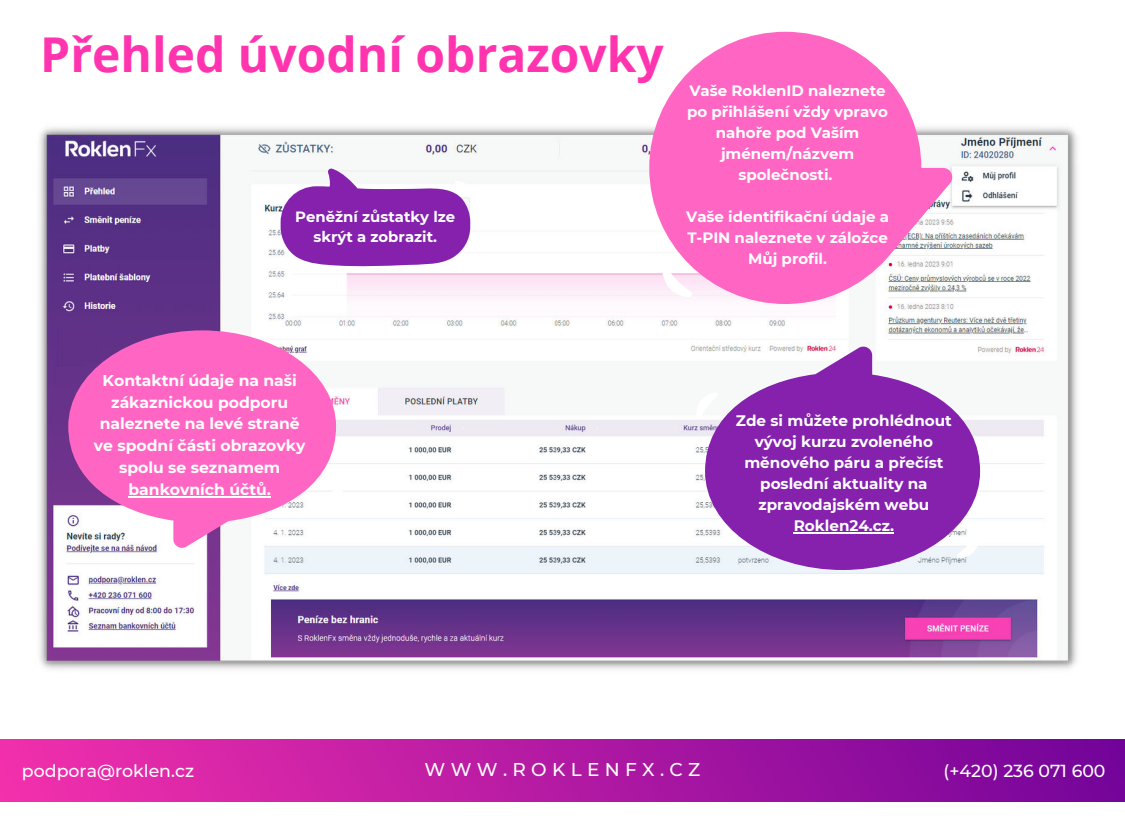
<style>
.page{position:relative;width:1125px;height:825px;background:#fff}
.page>*{position:absolute;margin:0;border:0;box-sizing:border-box;transform-origin:0 0}
.t1{font:700 48px "Open Sans";color:#ff34ae}
.t2{font:500 18.5px "Montserrat";letter-spacing:.29em;color:#fff}
.t3{font:500 17.4px "Montserrat";color:#fff}
.t4{font:700 15.6px/21.8px "Montserrat";color:#fff;text-align:center}
.t5{font:700 15.2px/21px "Montserrat";color:#fff;text-align:center}
.t6{font:700 15px/21px "Montserrat";color:#fff;text-align:center}
.t7{font:700 14.9px/20.2px "Montserrat";color:#fff;text-align:center}
</style>
<div class="page">
<img style="left:39px;top:127px;width:1038px;height:542px">
<svg style="left:649px;top:32px;width:306px;height:272px;fill:#ff66c4"></svg>
<svg style="left:336px;top:478px;width:9px;height:25px"></svg>
<svg style="left:68px;top:330px;width:268px;height:220px;fill:#ff66c4"></svg>
<svg style="left:281px;top:168px;width:189px;height:100px"></svg>
<div style="left:0;top:740px;width:1125px;height:61px;background:linear-gradient(to right,#f230ac,#73049a)"></div>
<img style="left:57px;top:363px;width:30px;height:3px">
<div style="left:57px;top:326px;width:43px;height:37px;background:#613187"></div>
<svg style="left:696px;top:392px;width:9px;height:26px"></svg>
<svg style="left:705px;top:344px;width:275px;height:226px;fill:#8521ad"></svg>
<hr style="left:794px;top:532px;width:100px;height:2px;background:#fff">
<hr style="left:129px;top:496px;width:142px;height:2px;background:#fff">
<h1 class="t1" style="left:40px;top:21px;width:625px">Přehled úvodní obrazovky</h1>
<p class="t7" style="left:295px;top:206px;width:162px">Peněžní zůstatky lze skrýt a zobrazit.</p>
<p class="t6" style="left:687px;top:79px;width:202px">Vaše RoklenID naleznete po přihlášení vždy vpravo nahoře pod Vaším jménem/názvem společnosti.</p>
<p class="t6" style="left:686px;top:205px;width:204px">Vaše identifikační údaje a<br>T-PIN naleznete v záložce<br>Můj profil.</p>
<p class="t4" style="left:94px;top:369px;width:213px">Kontaktní údaje na naši zákaznickou podporu naleznete na levé straně ve spodní části obrazovky spolu se seznamem bankovních účtů.</p>
<p class="t5" style="left:736px;top:409px;width:217px">Zde si můžete prohlédnout vývoj kurzu zvoleného měnového páru a přečíst poslední aktuality na zpravodajském webu<br>Roklen24.cz.</p>
<p class="t2" style="left:425px;top:756px;width:277px">WWW.ROKLENFX.CZ</p>
<p class="t3" style="left:22px;top:759px;width:174px">podpora@roklen.cz</p>
<p class="t3" style="left:944px;top:759px;width:163px">(+420) 236 071 600</p>
</div>
